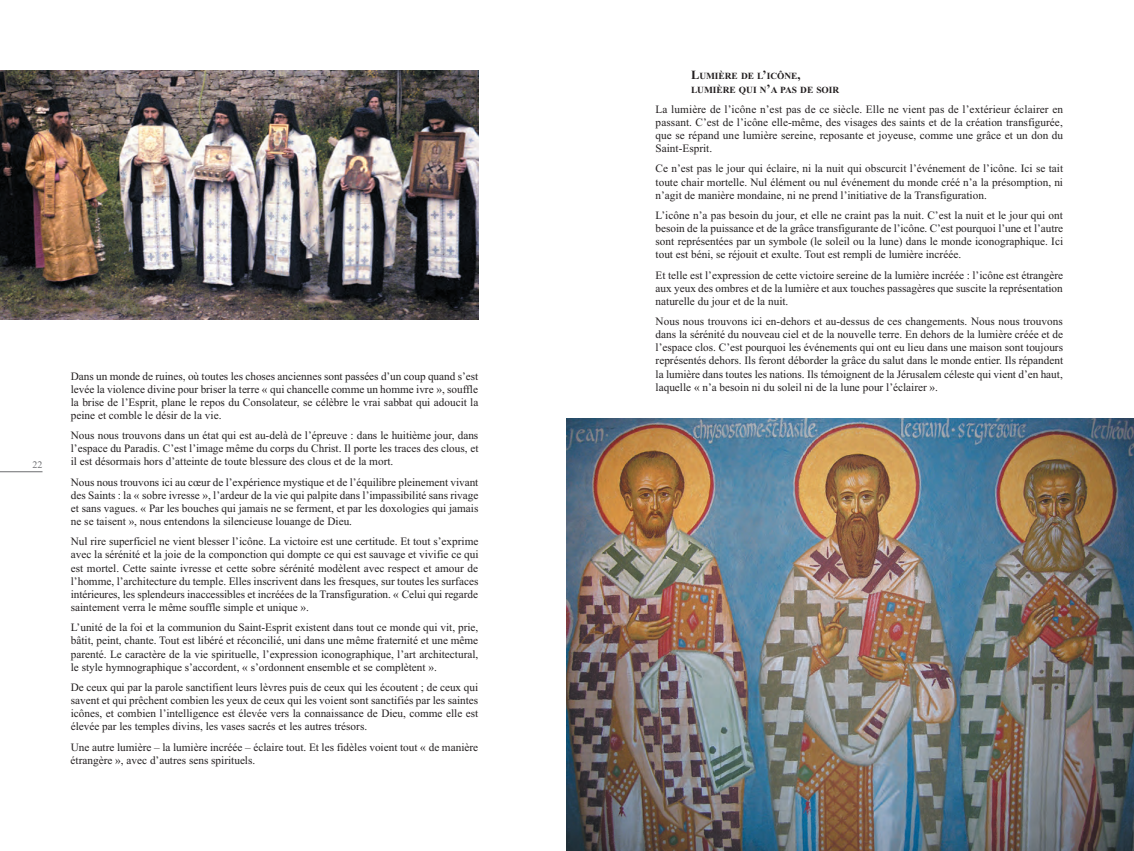
<style>
.page{position:relative;width:1134px;height:851px;background:#fff}
.page>*{position:absolute;margin:0;border:0;box-sizing:border-box;transform-origin:0 0}
.t1{font:11.25px/13.1px "Times New Roman";color:#231f20;text-align:justify}
.t2{font:10px "Times New Roman";color:#6c6d70}
.t3{font:700 9.38px/13.1px "Times New Roman";color:#231f20}
.s1{font-size:12.5px}
</style>
<div class="page">
<hr style="left:0;top:471px;width:43px;height:1px;background:#6c6d70">
<img style="left:0;top:71px;width:478px;height:248px">
<img style="left:567px;top:418px;width:567px;height:432px">
<p class="t2" style="left:33px;top:458px;width:11px">22</p>
<p class="t1" style="left:71px;top:369px;width:409px">Dans un monde de ruines, où toutes les choses anciennes sont passées d’un coup quand s’est levée la violence divine pour briser la terre « qui chancelle comme un homme ivre », souffle la brise de l’Esprit, plane le repos du Consolateur, se célèbre le vrai sabbat qui adoucit la peine et comble le désir de la vie.</p>
<p class="t1" style="left:71px;top:428px;width:409px">Nous nous trouvons dans un état qui est au-delà de l’épreuve : dans le huitième jour, dans l’espace du Paradis. C’est l’image même du corps du Christ. Il porte les traces des clous, et il est désormais hors d’atteinte de toute blessure des clous et de la mort.</p>
<p class="t1" style="left:71px;top:475px;width:409px">Nous nous trouvons ici au cœur de l’expérience mystique et de l’équilibre pleinement vivant des Saints : la « sobre ivresse », l’ardeur de la vie qui palpite dans l’impassibilité sans rivage et sans vagues. « Par les bouches qui jamais ne se ferment, et par les doxologies qui jamais ne se taisent », nous entendons la silencieuse louange de Dieu.</p>
<p class="t1" style="left:71px;top:534px;width:409px">Nul rire superficiel ne vient blesser l’icône. La victoire est une certitude. Et tout s’exprime avec la sérénité et la joie de la componction qui dompte ce qui est sauvage et vivifie ce qui est mortel. Cette sainte ivresse et cette sobre sérénité modèlent avec respect et amour de l’homme, l’architecture du temple. Elles inscrivent dans les fresques, sur toutes les surfaces intérieures, les splendeurs inaccessibles et incréées de la Transfiguration. « Celui qui regarde saintement verra le même souffle simple et unique ».</p>
<p class="t1" style="left:71px;top:620px;width:409px">L’unité de la foi et la communion du Saint-Esprit existent dans tout ce monde qui vit, prie, bâtit, peint, chante. Tout est libéré et réconcilié, uni dans une même fraternité et une même parenté. Le caractère de la vie spirituelle, l’expression iconographique, l’art architectural, le style hymnographique s’accordent, « s’ordonnent ensemble et se complètent ».</p>
<p class="t1" style="left:71px;top:680px;width:409px">De ceux qui par la parole sanctifient leurs lèvres puis de ceux qui les écoutent ; de ceux qui savent et qui prêchent combien les yeux de ceux qui les voient sont sanctifiés par les saintes icônes, et combien l’intelligence est élevée vers la connaissance de Dieu, comme elle est élevée par les temples divins, les vases sacrés et les autres trésors.</p>
<p class="t1" style="left:71px;top:740px;width:409px">Une autre lumière – la lumière incréée – éclaire tout. Et les fidèles voient tout « de manière étrangère », avec d’autres sens spirituels.</p>
<p class="t3" style="left:691px;top:70px;width:150px"><span class="s1">L</span>UMIÈRE DE L<span class="s1">’</span>ICÔNE<span class="s1">,<br></span>LUMIÈRE QUI N<span class="s1">’</span>A PAS DE SOIR</p>
<p class="t1" style="left:656px;top:102px;width:409px">La lumière de l’icône n’est pas de ce siècle. Elle ne vient pas de l’extérieur éclairer en passant. C’est de l’icône elle-même, des visages des saints et de la création transfigurée, que se répand une lumière sereine, reposante et joyeuse, comme une grâce et un don du Saint-Esprit.</p>
<p class="t1" style="left:656px;top:162px;width:409px">Ce n’est pas le jour qui éclaire, ni la nuit qui obscurcit l’événement de l’icône. Ici se tait toute chair mortelle. Nul élément ou nul événement du monde créé n’a la présomption, ni n’agit de manière mondaine, ni ne prend l’initiative de la Transfiguration.</p>
<p class="t1" style="left:656px;top:208px;width:409px">L’icône n’a pas besoin du jour, et elle ne craint pas la nuit. C’est la nuit et le jour qui ont besoin de la puissance et de la grâce transfigurante de l’icône. C’est pourquoi l’une et l’autre sont représentées par un symbole (le soleil ou la lune) dans le monde iconographique. Ici tout est béni, se réjouit et exulte. Tout est rempli de lumière incréée.</p>
<p class="t1" style="left:656px;top:268px;width:409px">Et telle est l’expression de cette victoire sereine de la lumière incréée : l’icône est étrangère aux yeux des ombres et de la lumière et aux touches passagères que suscite la représentation naturelle du jour et de la nuit.</p>
<p class="t1" style="left:656px;top:314px;width:409px">Nous nous trouvons ici en-dehors et au-dessus de ces changements. Nous nous trouvons dans la sérénité du nouveau ciel et de la nouvelle terre. En dehors de la lumière créée et de l’espace clos. C’est pourquoi les événements qui ont eu lieu dans une maison sont toujours représentés dehors. Ils feront déborder la grâce du salut dans le monde entier. Ils répandent la lumière dans toutes les nations. Ils témoignent de la Jérusalem céleste qui vient d’en haut, laquelle « n’a besoin ni du soleil ni de la lune pour l’éclairer ».</p>
</div>
